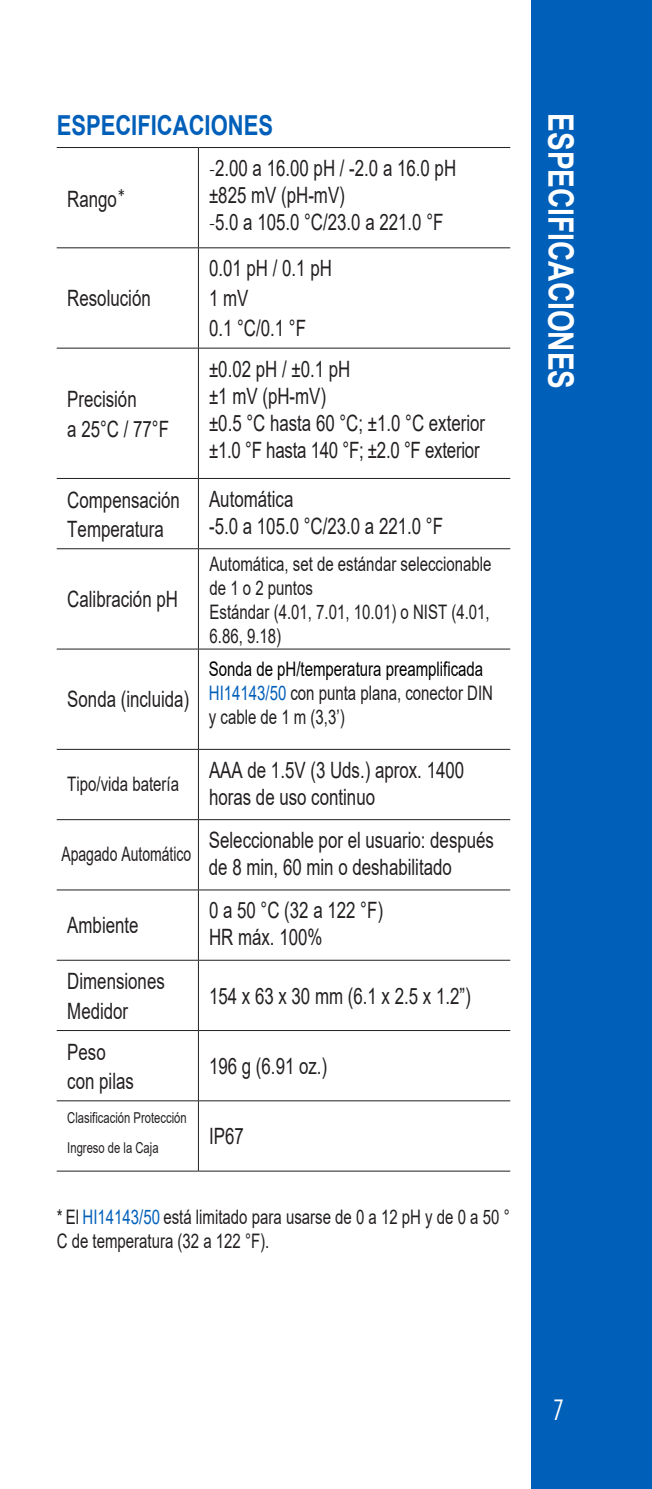
<style>
.page{position:relative;width:652px;height:1489px;background:#fff}
.page>*{position:absolute;margin:0;border:0;box-sizing:border-box;transform-origin:0 0}
.t1{font:700 35px "Arial";color:#fff;scale:.8 1}
.t2{font:300 condensed 28.5px "Futura BT";color:#fff}
.t3{font:700 27.5px "Arial";color:#005fb9;scale:.8 1}
.t4{font:22.5px/27px "Arial";color:#231f20;scale:.75 1}
.t5{font:20px/24px "Arial";color:#231f20;scale:.75 1}
.t6{font:20px "Arial";color:#231f20;scale:.7 1}
.t7{font:15px/30px "Arial";color:#231f20;scale:.75 1}
.s1{font-family:"Futura BT";font-weight:300;font-stretch:condensed;font-size:25px}
.s2{font-family:"Futura BT";font-weight:300;font-stretch:condensed}
.s3{color:#000}
.s4{color:#005fb9}
</style>
<div class="page">
<div style="left:531px;top:0;width:121px;height:1488px;background:#005fb9"></div>
<hr style="left:57px;top:147px;width:141px;height:1px;background:#231f20">
<hr style="left:198px;top:147px;width:312px;height:1px;background:#231f20">
<hr style="left:198px;top:148px;width:1px;height:99px;background:#231f20">
<hr style="left:57px;top:247px;width:141px;height:1px;background:#231f20">
<hr style="left:198px;top:247px;width:312px;height:1px;background:#231f20">
<hr style="left:198px;top:248px;width:1px;height:100px;background:#231f20">
<hr style="left:57px;top:348px;width:141px;height:1px;background:#231f20">
<hr style="left:198px;top:348px;width:312px;height:1px;background:#231f20">
<hr style="left:198px;top:348px;width:1px;height:130px;background:#231f20">
<hr style="left:57px;top:478px;width:141px;height:1px;background:#231f20">
<hr style="left:198px;top:478px;width:312px;height:1px;background:#231f20">
<hr style="left:198px;top:479px;width:1px;height:69px;background:#231f20">
<hr style="left:57px;top:548px;width:141px;height:1px;background:#231f20">
<hr style="left:198px;top:548px;width:312px;height:1px;background:#231f20">
<hr style="left:198px;top:549px;width:1px;height:99px;background:#231f20">
<hr style="left:57px;top:648px;width:141px;height:1px;background:#231f20">
<hr style="left:198px;top:648px;width:312px;height:1px;background:#231f20">
<hr style="left:198px;top:649px;width:1px;height:100px;background:#231f20">
<hr style="left:57px;top:749px;width:141px;height:1px;background:#231f20">
<hr style="left:198px;top:749px;width:312px;height:1px;background:#231f20">
<hr style="left:198px;top:749px;width:1px;height:70px;background:#231f20">
<hr style="left:57px;top:819px;width:141px;height:1px;background:#231f20">
<hr style="left:198px;top:819px;width:312px;height:1px;background:#231f20">
<hr style="left:198px;top:820px;width:1px;height:69px;background:#231f20">
<hr style="left:57px;top:889px;width:141px;height:1px;background:#231f20">
<hr style="left:198px;top:889px;width:312px;height:1px;background:#231f20">
<hr style="left:198px;top:890px;width:1px;height:69px;background:#231f20">
<hr style="left:57px;top:959px;width:141px;height:1px;background:#231f20">
<hr style="left:198px;top:959px;width:312px;height:1px;background:#231f20">
<hr style="left:198px;top:960px;width:1px;height:70px;background:#231f20">
<hr style="left:57px;top:1030px;width:141px;height:1px;background:#231f20">
<hr style="left:198px;top:1030px;width:312px;height:1px;background:#231f20">
<hr style="left:198px;top:1030px;width:1px;height:70px;background:#231f20">
<hr style="left:57px;top:1100px;width:141px;height:1px;background:#231f20">
<hr style="left:198px;top:1100px;width:312px;height:1px;background:#231f20">
<hr style="left:198px;top:1101px;width:1px;height:69px;background:#231f20">
<hr style="left:57px;top:1170px;width:141px;height:1px;background:#231f20">
<hr style="left:198px;top:1170px;width:312px;height:1px;background:#231f20">
<p class="t3" style="left:57px;top:106px;width:272px">ESPECIFICACIONES</p>
<p class="t4" style="left:67px;top:186px;width:79px">Rango<span class="s1">*</span></p>
<p class="t4" style="left:67px;top:285px;width:113px">Resolución</p>
<p class="t4" style="left:67px;top:383px;width:137px;line-height:30px">Precisión<br>a 25°C / 77°F</p>
<p class="t4" style="left:209px;top:154px;width:331px"><span class="s2">‑</span>2.00 a 16.00 pH / -2.0 a 16.0 pH ±825 mV (pH-mV)<br><span class="s2">‑</span>5.0 a 105.0 °C/23.0 a 221.0 °F</p>
<p class="t4" style="left:209px;top:253px;width:165px;line-height:30px">0.01 pH / 0.1 pH<br>1 mV<br>0.1 °C/0.1 °F</p>
<p class="t4" style="left:209px;top:355px;width:370px">±0.02 pH / ±0.1 pH<br>±1 mV (pH-mV)<br>±0.5 °C hasta 60 °C; ±1.0 °C exterior ±1.0 °F hasta 140 °F; ±2.0 °F exterior</p>
<p class="t4" style="left:67px;top:485px;width:152px;line-height:28.8px">Compensación<br>Temperatura</p>
<p class="t4" style="left:209px;top:485px;width:313px">Automática<br>-5.0 a 105.0 °C/23.0 a 221.0 °F</p>
<p class="t4" style="left:67px;top:585px;width:149px">Calibración pH</p>
<p class="t4" style="left:67px;top:686px;width:164px">Sonda (incluida)</p>
<p class="t5" style="left:67px;top:771px;width:150px">Tipo/vida batería</p>
<p class="t6" style="left:61px;top:840px;width:187px">Apagado Automático</p>
<p class="t4" style="left:67px;top:911px;width:97px">Ambiente</p>
<p class="t4" style="left:67px;top:965px;width:132px;line-height:30px">Dimensiones<br>Medidor</p>
<p class="t4" style="left:67px;top:1037px;width:90px;line-height:28.8px">Peso con pilas</p>
<p class="t7" style="left:67px;top:1102px;width:161px">Clasificación Protección<br>Ingreso de la Caja</p>
<p class="t5" style="left:210px;top:552px;width:377px">Automática, set de estándar seleccionable de 1 o 2 puntos<br>Estándar (4.01, 7.01, 10.01) o NIST (4.01,<br>6.86, 9.18)</p>
<p class="t5" style="left:209px;top:656px;width:380px"><span class="s3">Sonda de pH/temperatura preamplificada<br></span><span class="s4">HI14143/50</span> con punta plana, conector DIN y cable de 1 m (3,3’)</p>
<p class="t4" style="left:209px;top:756px;width:342px">AAA de 1.5V (3 Uds.) aprox. 1400 horas de uso continuo</p>
<p class="t4" style="left:209px;top:826px;width:382px">Seleccionable por el usuario: después de 8 min, 60 min o deshabilitado</p>
<p class="t4" style="left:209px;top:897px;width:233px;line-height:26.2px">0 a 50 °C (32 a 122 °F)<br>HR máx. 100%</p>
<p class="t4" style="left:209px;top:982px;width:350px">154 x 63 x 30 mm (6.1 x 2.5 x 1.2”)</p>
<p class="t4" style="left:209px;top:1052px;width:159px">196 g (6.91 oz.)</p>
<p class="t4" style="left:209px;top:1122px;width:48px">IP67</p>
<p class="t5" style="left:57px;top:1204px;width:605px">* El <span class="s4">HI14143/50</span> está limitado para usarse de 0 a 12 pH y de 0 a 50 °<br>C de temperatura (32 a 122 °F).</p>
<h1 class="t1" style="left:585px;top:113px;width:346px;rotate:90deg">ESPECIFICACIONES</h1>
<p class="t2" style="left:553px;top:1392px;width:13px">7</p>
</div>
